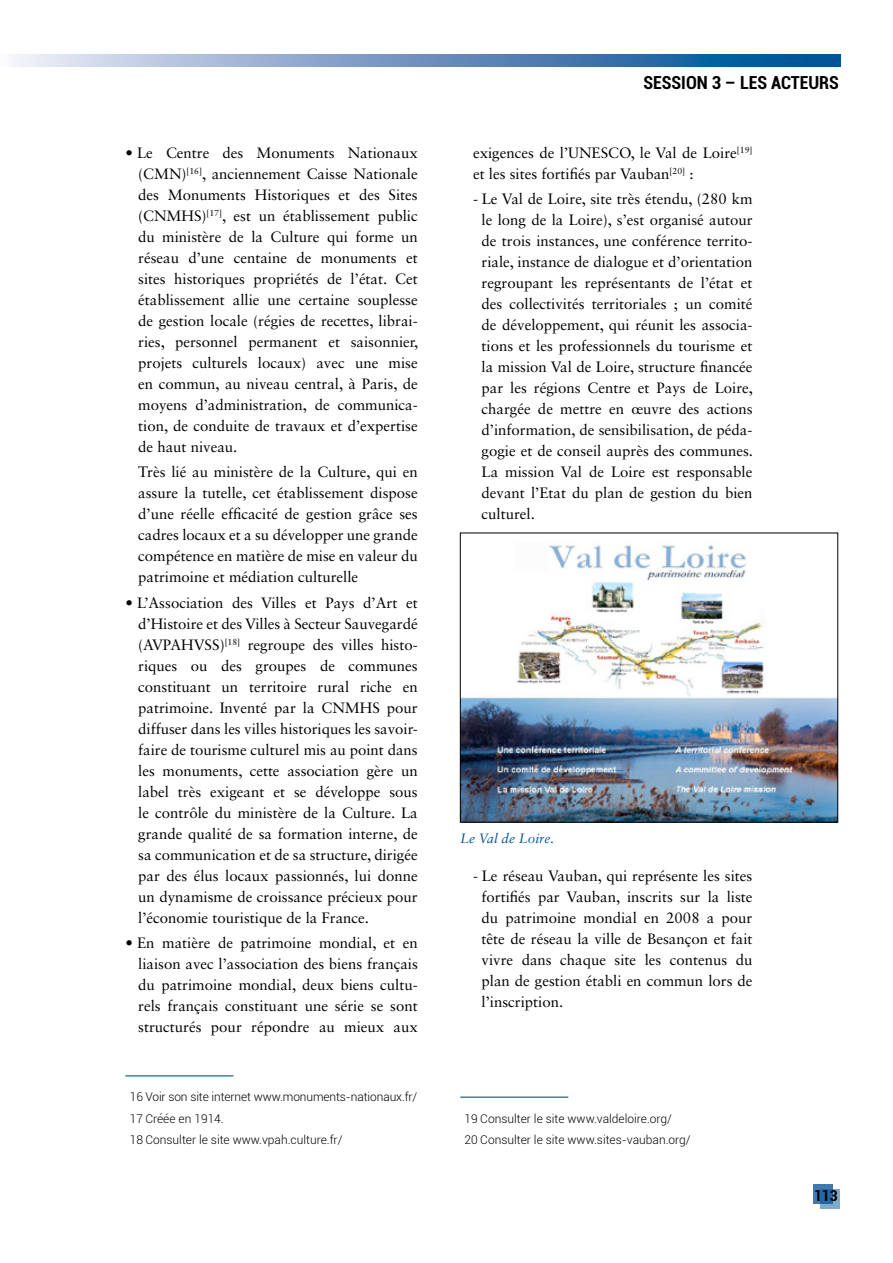
<style>
.page{position:relative;width:893px;height:1263px;background:#fff}
.page>*{position:absolute;margin:0;border:0;box-sizing:border-box;transform-origin:0 0}
.t1{font:700 condensed 18px "Roboto";color:#000}
.t2{font:15px/21px "Sabon LT Std";color:#000;text-align:justify}
.t3{font:700 condensed 15px "Roboto";color:#000}
.t4{font:italic 13.5px "Sabon LT Std";color:#005596}
.t5{font:300 12px/21.3px "Roboto";color:#000}
</style>
<div class="page">
<svg style="left:14px;top:54px;width:826px;height:13px;background:#6c95c0"></svg>
<div style="left:813px;top:1184px;width:20px;height:20px;background:#427ab0"></div>
<svg style="left:820px;top:1189px;width:19px;height:19px"></svg>
<hr style="left:125px;top:1075px;width:108px;height:1px;background:#005596">
<hr style="left:460px;top:1096px;width:108px;height:2px;background:#005596">
<img style="left:462px;top:545px;width:374px;height:275px">
<div style="left:460px;top:533px;width:378px;height:289px;border:1px solid #000"></div>
<p class="t2" style="left:138px;top:142px;width:282px;text-indent:-13px">• Le Centre des Monuments Nationaux (CMN)<sup>[16]</sup>, anciennement Caisse Nationale des Monuments Historiques et des Sites (CNMHS)<sup>[17]</sup>, est un établissement public du ministère de la Culture qui forme un réseau d’une centaine de monuments et sites historiques propriétés de l’état. Cet établissement allie une certaine souplesse de gestion locale (régies de recettes, librai&shy;ries, personnel permanent et saisonnier, projets culturels locaux) avec une mise en commun, au niveau central, à Paris, de moyens d’administration, de communica&shy;tion, de conduite de travaux et d’expertise de haut niveau.</p>
<p class="t2" style="left:138px;top:462px;width:281px">Très lié au ministère de la Culture, qui en assure la tutelle, cet établissement dispose d’une réelle efficacité de gestion grâce ses cadres locaux et a su développer une grande compétence en matière de mise en valeur du patrimoine et médiation culturelle</p>
<p class="t2" style="left:138px;top:592px;width:281px;text-indent:-13px">• L’Association des Villes et Pays d’Art et d’Histoire et des Villes à Secteur Sauvegardé (AVPAHVSS)<sup>[18]</sup> regroupe des villes histo&shy;riques ou des groupes de communes constituant un territoire rural riche en patrimoine. Inventé par la CNMHS pour diffuser dans les villes historiques les savoir&shy;faire de tourisme culturel mis au point dans les monuments, cette association gère un label très exigeant et se développe sous le contrôle du ministère de la Culture. La grande qualité de sa formation interne, de sa communication et de sa structure, dirigée par des élus locaux passionnés, lui donne un dynamisme de croissance précieux pour l’économie touristique de la France.</p>
<p class="t2" style="left:138px;top:932px;width:281px;text-indent:-13px">• En matière de patrimoine mondial, et en liaison avec l’association des biens français du patrimoine mondial, deux biens cultu&shy;rels français constituant une série se sont structurés pour répondre au mieux aux</p>
<p class="t5" style="left:130px;top:1086px;width:289px">16 Voir son site internet www.monuments-nationaux.fr/<br>17 Créée en 1914.<br>18 Consulter le site www.vpah.culture.fr/</p>
<p class="t1" style="left:643px;top:70px;width:197px">SESSION 3 – LES ACTEURS</p>
<p class="t2" style="left:473px;top:142px;width:281px">exigences de l’UNESCO, le Val de Loire<sup>[19] </sup>et les sites fortifiés par Vauban<sup>[20]</sup> :</p>
<p class="t2" style="left:482px;top:189px;width:273px;text-indent:-9px">- Le Val de Loire, site très étendu, (280 km le long de la Loire), s’est organisé autour de trois instances, une conférence territo&shy;riale, instance de dialogue et d’orientation regroupant les représentants de l’état et des collectivités territoriales ; un comité de développement, qui réunit les associa&shy;tions et les professionnels du tourisme et la mission Val de Loire, structure financée par les régions Centre et Pays de Loire, chargée de mettre en œuvre des actions d’information, de sensibilisation, de péda&shy;gogie et de conseil auprès des communes.<br>La mission Val de Loire est responsable devant l’Etat du plan de gestion du bien culturel.</p>
<p class="t4" style="left:460px;top:830px;width:95px">Le Val de Loire.</p>
<p class="t2" style="left:482px;top:865px;width:272px;text-indent:-9px">- Le réseau Vauban, qui représente les sites fortifiés par Vauban, inscrits sur la liste du patrimoine mondial en 2008 a pour tête de réseau la ville de Besançon et fait vivre dans chaque site les contenus du plan de gestion établi en commun lors de l’inscription.</p>
<p class="t5" style="left:465px;top:1107px;width:228px">19 Consulter le site www.valdeloire.org/<br>20 Consulter le site www.sites-vauban.org/</p>
<p class="t3" style="left:814px;top:1185px;width:25px">113</p>
</div>
